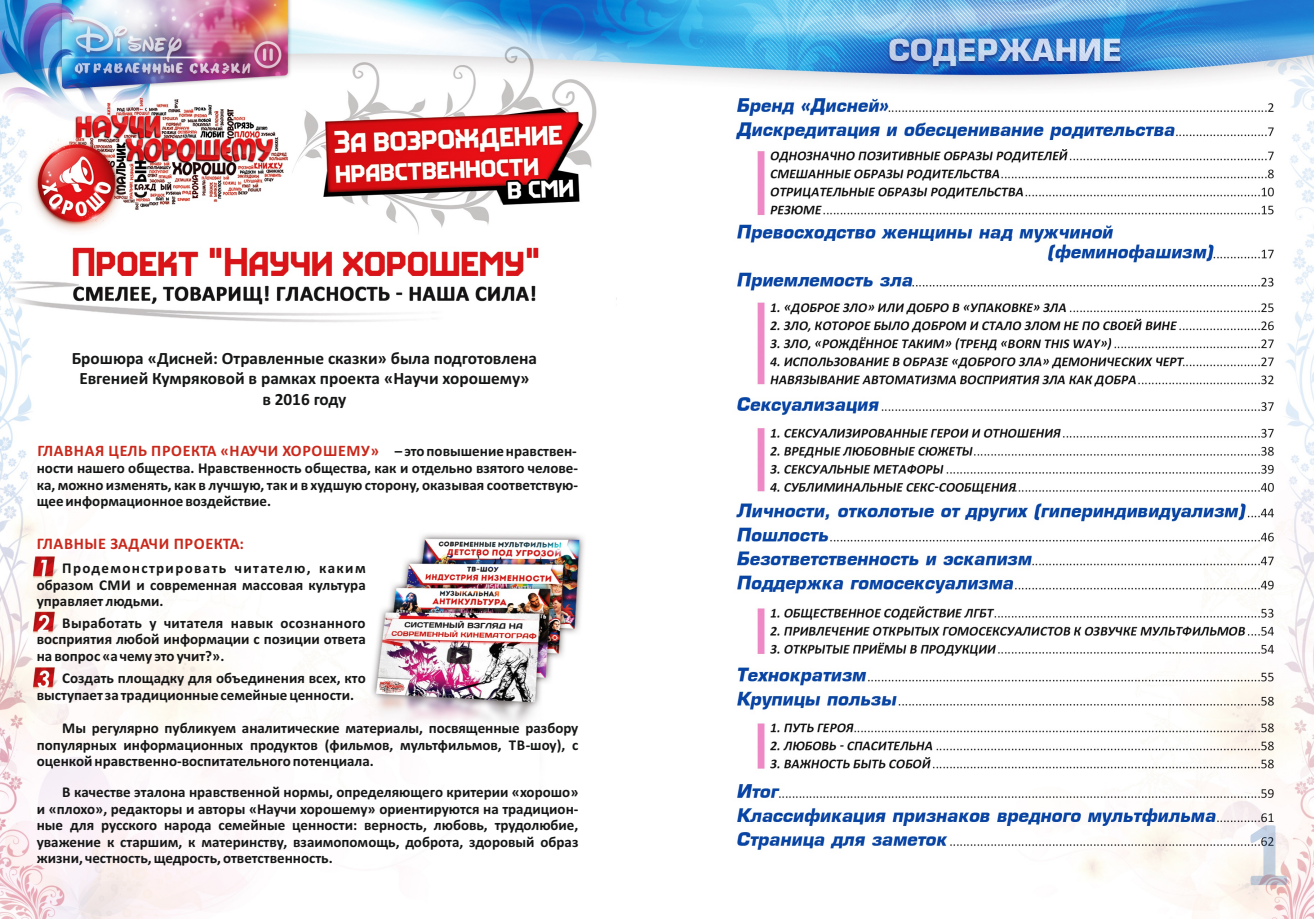
<style>
.page{position:relative;width:1314px;height:919px;background:#fff}
.page>*{position:absolute;margin:0;border:0;box-sizing:border-box;transform-origin:0 0}
.t1{font:700 94.2px "Calibri";color:rgb(17 84 164/.24)}
.t2{font:700 17.25px/20.2px "Calibri";color:#151616;text-align:center}
.t3{font:700 16.2px "Calibri";letter-spacing:.04em;color:#c9291c}
.t4{font:700 16.05px "Calibri";letter-spacing:.04em;color:#c9291c}
.t5{font:700 15px/16.5px "Calibri";color:#151616;text-align:justify}
</style>
<div class="page">
<img style="left:0;top:0;width:1314px;height:918px">
<p class="t2" style="left:72px;top:349px;width:467px">Брошюра «Дисней: Отравленные сказки» была подготовлена<br>Евгенией Кумряковой в рамках проекта «Научи хорошему»<br>в 2016 году</p>
<p class="t4" style="left:37px;top:444px;width:343px">ГЛАВНАЯ ЦЕЛЬ ПРОЕКТА «НАУЧИ ХОРОШЕМУ»</p>
<p class="t5" style="left:37px;top:444px;width:543px;text-indent:358px">– это повышение нравствен&shy;ности нашего общества. Нравственность общества, как и отдельно взятого челове&shy;ка, можно изменять, как в лучшую, так и в худшую сторону, оказывая соответствую&shy;щее информационное воздействие.</p>
<p class="t3" style="left:37px;top:537px;width:209px">ГЛАВНЫЕ ЗАДАЧИ ПРОЕКТА:</p>
<p class="t5" style="left:37px;top:561px;width:330px;text-indent:26px">Продемонстрировать читателю, каким образом СМИ и современная массовая культура управляет людьми.</p>
<p class="t5" style="left:37px;top:616px;width:331px;text-indent:26px">Выработать у читателя навык осознанного восприятия любой информации с позиции ответа на вопрос «а чему это учит?».</p>
<p class="t5" style="left:37px;top:671px;width:330px;text-indent:26px">Создать площадку для объединения всех, кто выступает за традиционные семейные ценности.</p>
<p class="t5" style="left:37px;top:721px;width:543px;text-indent:26px">Мы регулярно публикуем аналитические материалы, посвященные разбору популярных информационных продуктов (фильмов, мультфильмов, ТВ-шоу), с оценкой нравственно-воспитательного потенциала.</p>
<p class="t5" style="left:37px;top:785px;width:543px;text-indent:26px">В качестве эталона нравственной нормы, определяющего критерии «хорошо» и «плохо», редакторы и авторы «Научи хорошему» ориентируются на традицион&shy;ные для русского народа семейные ценности: верность, любовь, трудолюбие, уважение к старшим, к материнству, взаимопомощь, доброта, здоровый образ жизни, честность, щедрость, ответственность.</p>
<h1 class="t1" style="left:1244px;top:814px;width:49px">1</h1>
</div>
